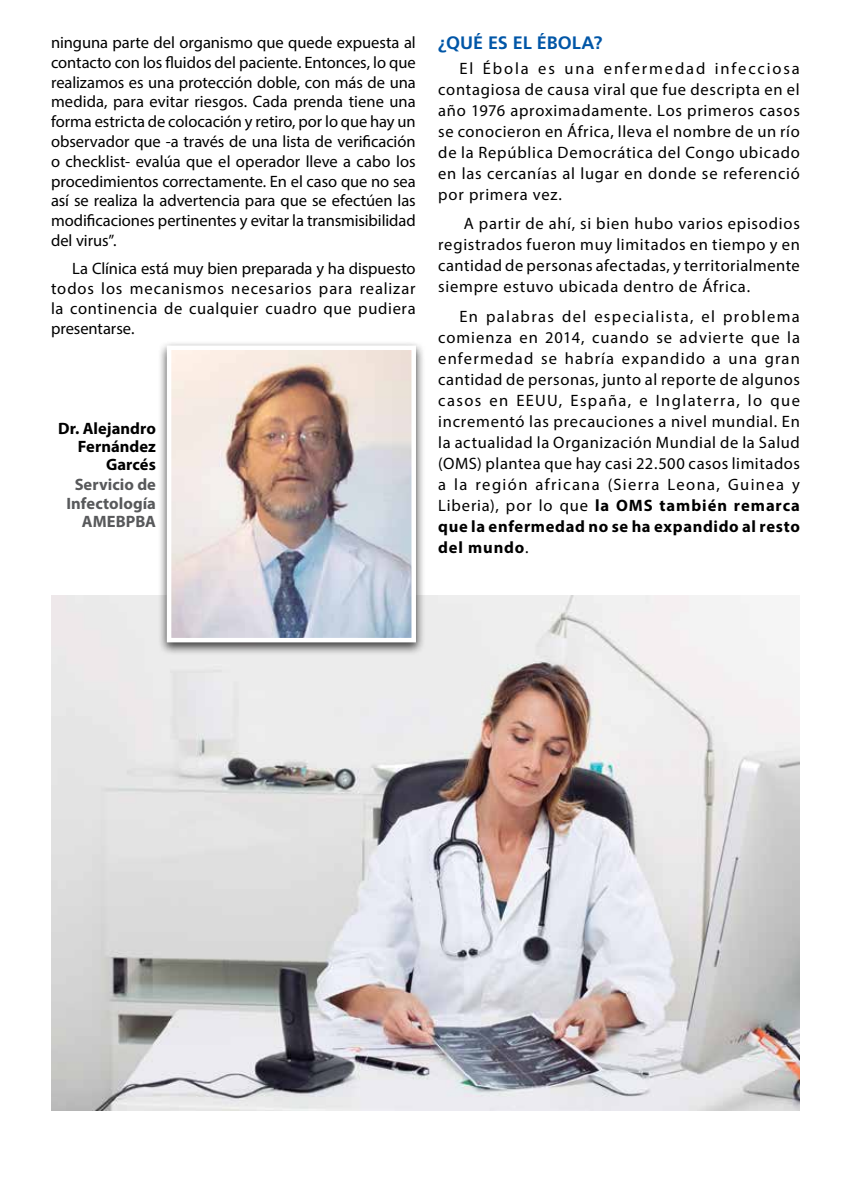
<style>
.page{position:relative;width:851px;height:1191px;background:#fff}
.page>*{position:absolute;margin:0;border:0;box-sizing:border-box;transform-origin:0 0}
.t1{font:700 18px "Frutiger LT Std";color:#0056a7}
.t2{font:16.5px/21px "Myriad Pro";letter-spacing:.04em;color:#000;text-align:justify}
.t3{font:700 16.5px/18px "Myriad Pro";color:#58595b;text-align:right}
.t4{font:700 16.5px/18px "Myriad Pro";color:#000;text-align:right}
.s1{font-weight:700}
</style>
<div class="page">
<img style="left:51px;top:595px;width:748px;height:515px">
<div style="left:158px;top:341px;width:267px;height:314px;background:#000;opacity:.75"></div>
<img style="left:172px;top:350px;width:239px;height:287px">
<div style="left:167px;top:345px;width:249px;height:297px;border:4px solid #fff"></div>
<p class="t2" style="left:51px;top:32px;width:366px;line-height:19.8px">ninguna parte del organismo que quede expuesta al contacto con los fluidos del paciente. Entonces, lo que realizamos es una protección doble, con más de una medida, para evitar riesgos. Cada prenda tiene una forma estricta de colocación y retiro, por lo que hay un observador que -a través de una lista de verificación o checklist- evalúa que el operador lleve a cabo los procedimientos correctamente. En el caso que no sea así se realiza la advertencia para que se efectúen las modificaciones pertinentes y evitar la transmisibilidad del virus”.</p>
<p class="t2" style="left:51px;top:258px;width:366px;line-height:19.8px;text-indent:21px">La Clínica está muy bien preparada y ha dispuesto todos los mecanismos necesarios para realizar la continencia de cualquier cuadro que pudiera presentarse.</p>
<p class="t4" style="left:58px;top:419px;width:99px">Dr. Alejandro<br>Fernández<br>Garcés</p>
<p class="t3" style="left:66px;top:475px;width:91px">Servicio de<br>Infectología<br>AMEBPBA</p>
<p class="t1" style="left:438px;top:32px;width:166px">¿QUÉ ES EL ÉBOLA?</p>
<p class="t2" style="left:438px;top:57px;width:363px;text-indent:21px">El Ébola es una enfermedad infecciosa contagiosa de causa viral que fue descripta en el año 1976 aproximadamente. Los primeros casos se conocieron en África, lleva el nombre de un río de la República Democrática del Congo ubicado en las cercanías al lugar en donde se referenció por primera vez.</p>
<p class="t2" style="left:438px;top:213px;width:363px;text-indent:25px">A partir de ahí, si bien hubo varios episodios registrados fueron muy limitados en tiempo y en cantidad de personas afectadas, y territorialmente siempre estuvo ubicada dentro de África.</p>
<p class="t2" style="left:438px;top:306px;width:363px;text-indent:21px">En palabras del especialista, el problema comienza en 2014, cuando se advierte que la enfermedad se habría expandido a una gran cantidad de personas, junto al reporte de algunos casos en EEUU, España, e Inglaterra, lo que incrementó las precauciones a nivel mundial. En la actualidad la Organización Mundial de la Salud (OMS) plantea que hay casi 22.500 casos limitados a la región africana (Sierra Leona, Guinea y Liberia), por lo que <span class="s1">la OMS también remarca que la enfermedad no se ha expandido al resto del mundo</span>.</p>
</div>
